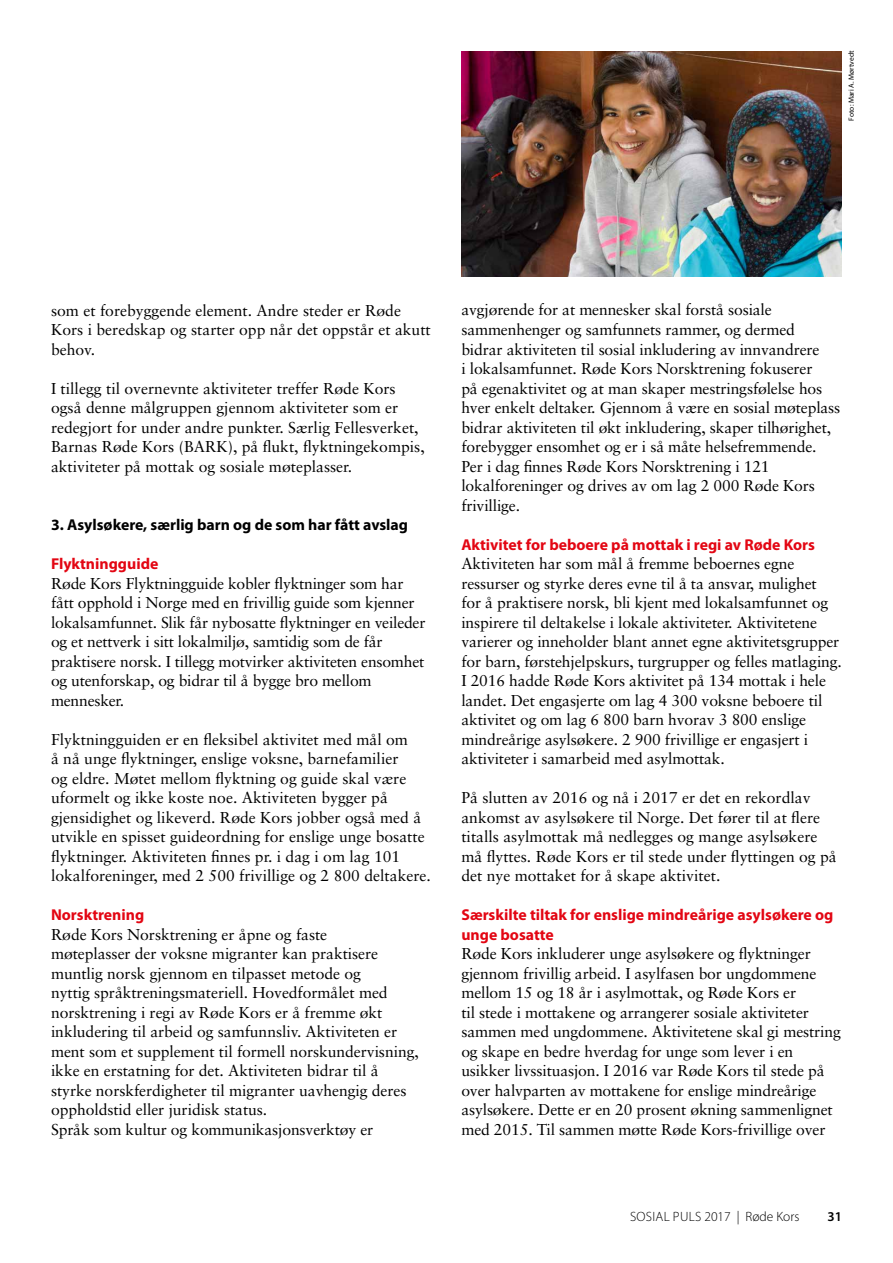
<style>
.page{position:relative;width:893px;height:1263px;background:#fff}
.page>*{position:absolute;margin:0;border:0;box-sizing:border-box;transform-origin:0 0}
.t1{font:15.75px/19.5px "Sabon";letter-spacing:-.01em;color:#000}
.t2{font:700 15.75px/19.5px "Myriad Pro";color:#e30613}
.t3{font:700 15.75px "Myriad Pro";color:#000}
.t4{font:300 13.5px "Myriad Pro";letter-spacing:.01em;color:#000}
.t5{font:600 13.5px "Myriad Pro";color:#000}
.t6{font:7.5px "Myriad Pro";color:#000}
</style>
<div class="page">
<img style="left:461px;top:51px;width:381px;height:225px">
<p class="t6" style="left:847px;top:121px;width:71px;rotate:-90deg">Foto: Mari A. Mørtvedt</p>
<p class="t1" style="left:51px;top:300px;width:381px">som et forebyggende element. Andre steder er Røde<br>Kors i beredskap og starter opp når det oppstår et akutt behov.</p>
<p class="t1" style="left:51px;top:378px;width:375px">I tillegg til overnevnte aktiviteter treffer Røde Kors også denne målgruppen gjennom aktiviteter som er redegjort for under andre punkter. Særlig Fellesverket, Barnas Røde Kors (BARK), på flukt, flyktningekompis, aktiviteter på mottak og sosiale møteplasser.</p>
<p class="t3" style="left:51px;top:516px;width:359px">3. Asylsøkere, særlig barn og de som har fått avslag</p>
<p class="t2" style="left:51px;top:554px;width:109px">Flyktningguide</p>
<p class="t1" style="left:51px;top:573px;width:376px">Røde Kors Flyktningguide kobler flyktninger som har fått opphold i Norge med en frivillig guide som kjenner lokalsamfunnet. Slik får nybosatte flyktninger en veileder og et nettverk i sitt lokalmiljø, samtidig som de får praktisere norsk. I tillegg motvirker aktiviteten ensomhet og utenforskap, og bidrar til å bygge bro mellom mennesker.</p>
<p class="t1" style="left:51px;top:729px;width:381px">Flyktningguiden er en fleksibel aktivitet med mål om<br>å nå unge flyktninger, enslige voksne, barnefamilier<br>og eldre. Møtet mellom flyktning og guide skal være uformelt og ikke koste noe. Aktiviteten bygger på gjensidighet og likeverd. Røde Kors jobber også med å utvikle en spisset guideordning for enslige unge bosatte flyktninger. Aktiviteten finnes pr. i dag i om lag 101 lokalforeninger, med 2 500 frivillige og 2 800 deltakere.</p>
<p class="t2" style="left:51px;top:905px;width:95px">Norsktrening</p>
<p class="t1" style="left:51px;top:924px;width:369px">Røde Kors Norsktrening er åpne og faste<br>møteplasser der voksne migranter kan praktisere muntlig norsk gjennom en tilpasset metode og<br>nyttig språktreningsmateriell. Hovedformålet med norsktrening i regi av Røde Kors er å fremme økt inkludering til arbeid og samfunnsliv. Aktiviteten er ment som et supplement til formell norskundervisning, ikke en erstatning for det. Aktiviteten bidrar til å styrke norskferdigheter til migranter uavhengig deres oppholdstid eller juridisk status.<br>Språk som kultur og kommunikasjonsverktøy er</p>
<p class="t1" style="left:461px;top:300px;width:380px">avgjørende for at mennesker skal forstå sosiale sammenhenger og samfunnets rammer, og dermed<br>bidrar aktiviteten til sosial inkludering av innvandrere<br>i lokalsamfunnet. Røde Kors Norsktrening fokuserer<br>på egenaktivitet og at man skaper mestringsfølelse hos hver enkelt deltaker. Gjennom å være en sosial møteplass bidrar aktiviteten til økt inkludering, skaper tilhørighet, forebygger ensomhet og er i så måte helsefremmende.<br>Per i dag finnes Røde Kors Norsktrening i 121 lokalforeninger og drives av om lag 2 000 Røde Kors frivillige.</p>
<p class="t2" style="left:461px;top:535px;width:355px">Aktivitet for beboere på mottak i regi av Røde Kors</p>
<p class="t1" style="left:461px;top:554px;width:382px">Aktiviteten har som mål å fremme beboernes egne ressurser og styrke deres evne til å ta ansvar, mulighet<br>for å praktisere norsk, bli kjent med lokalsamfunnet og inspirere til deltakelse i lokale aktiviteter. Aktivitetene varierer og inneholder blant annet egne aktivitetsgrupper for barn, førstehjelpskurs, turgrupper og felles matlaging.<br>I 2016 hadde Røde Kors aktivitet på 134 mottak i hele landet. Det engasjerte om lag 4 300 voksne beboere til aktivitet og om lag 6 800 barn hvorav 3 800 enslige mindreårige asylsøkere. 2 900 frivillige er engasjert i aktiviteter i samarbeid med asylmottak.</p>
<p class="t1" style="left:461px;top:788px;width:377px">På slutten av 2016 og nå i 2017 er det en rekordlav ankomst av asylsøkere til Norge. Det fører til at flere titalls asylmottak må nedlegges og mange asylsøkere må flyttes. Røde Kors er til stede under flyttingen og på det nye mottaket for å skape aktivitet.</p>
<p class="t2" style="left:461px;top:905px;width:373px">Særskilte tiltak for enslige mindreårige asylsøkere og unge bosatte</p>
<p class="t1" style="left:461px;top:944px;width:381px">Røde Kors inkluderer unge asylsøkere og flyktninger gjennom frivillig arbeid. I asylfasen bor ungdommene mellom 15 og 18 år i asylmottak, og Røde Kors er<br>til stede i mottakene og arrangerer sosiale aktiviteter sammen med ungdommene. Aktivitetene skal gi mestring og skape en bedre hverdag for unge som lever i en usikker livssituasjon. I 2016 var Røde Kors til stede på over halvparten av mottakene for enslige mindreårige asylsøkere. Dette er en 20 prosent økning sammenlignet med 2015. Til sammen møtte Røde Kors-frivillige over</p>
<p class="t4" style="left:630px;top:1209px;width:171px">SOSIAL PULS 2017 | Røde Kors</p>
<p class="t5" style="left:827px;top:1209px;width:16px">31</p>
</div>
